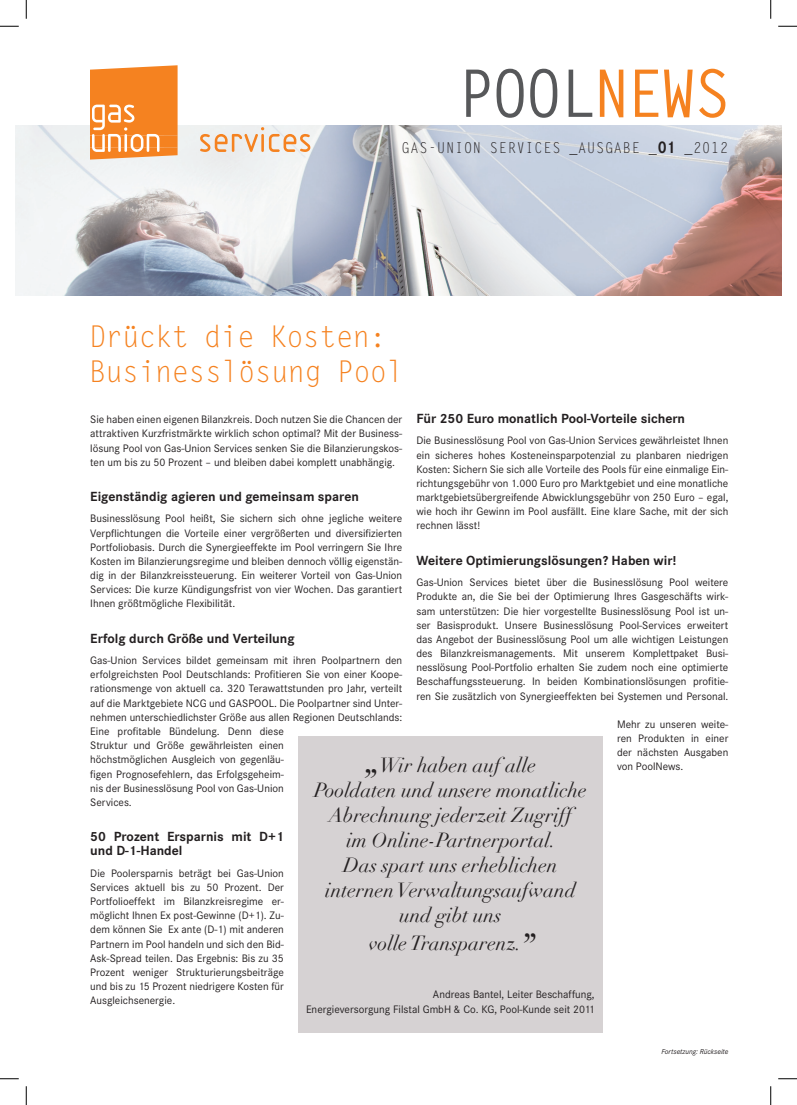
<style>
.page{position:relative;width:797px;height:1105px;background:#fff}
.page>*{position:absolute;margin:0;border:0;box-sizing:border-box;transform-origin:0 0}
.t1{font:700 65.62px "Letter Gothic";letter-spacing:-.05em;color:#57585a;scale:.93 1}
.t2{font:30px/35.4px "Letter Gothic";letter-spacing:-.025em;color:#f58220;scale:.96 1}
.t3{font:italic 20px/25px "Didot";color:#231f20;text-align:center}
.t4{font:15px "Letter Gothic";letter-spacing:.06em;color:#231f20;scale:.9 1}
.t5{font:700 13.75px/14.1px "Corporate S";color:#231f20}
.t6{font:11.25px/14.1px "Corporate S";color:#231f20;text-align:justify}
.t7{font:italic 7.5px "Corporate S";color:#231f20}
.s1{color:#f58220}
.s2{font-family:"Corporate S";font-weight:700;font-size:17.5px}
.s3{font-size:37.5px}
</style>
<div class="page">
<img style="left:16px;top:125px;width:765px;height:171px">
<svg style="left:90px;top:65px;width:87px;height:95px;background:#f69542"></svg>
<svg style="left:200px;top:127px;width:110px;height:25px"></svg>
<div style="left:298px;top:736px;width:305px;height:297px;background:#d6d2d3"></div>
<svg style="left:0;top:25px;width:19px;height:2px"></svg>
<svg style="left:778px;top:25px;width:19px;height:2px"></svg>
<svg style="left:0;top:1078px;width:19px;height:1px"></svg>
<svg style="left:778px;top:1078px;width:19px;height:1px"></svg>
<svg style="left:25px;top:0;width:2px;height:19px"></svg>
<svg style="left:25px;top:1086px;width:2px;height:19px"></svg>
<svg style="left:770px;top:0;width:1px;height:19px"></svg>
<svg style="left:770px;top:1086px;width:1px;height:19px"></svg>
<h1 class="t1" style="left:458px;top:54px;width:295px">POOL<span class="s1">NEWS</span></h1>
<h3 class="t4" style="left:401px;top:139px;width:364px">GAS-UNION SERVICES _AUSGABE _<span class="s2">01</span> _2012</h3>
<h2 class="t2" style="left:89px;top:319px;width:329px">Drückt die Kosten:<br>Businesslösung Pool</h2>
<p class="t5" style="left:416px;top:412px;width:270px">Für 250 Euro monatlich Pool-Vorteile sichern</p>
<p class="t6" style="left:416px;top:434px;width:313px">Die Businesslösung Pool von Gas-Union Services gewährleistet Ihnen ein sicheres hohes Kosteneinsparpotenzial zu planbaren niedrigen Kosten: Sichern Sie sich alle Vorteile des Pools für eine einmalige Ein&shy;richtungsgebühr von 1.000 Euro pro Marktgebiet und eine monatliche marktgebietsübergreifende Abwicklungsgebühr von 250 Euro – egal, wie hoch ihr Gewinn im Pool ausfällt. Eine klare Sache, mit der sich rechnen lässt!</p>
<p class="t5" style="left:416px;top:553px;width:261px">Weitere Optimierungslösungen? Haben wir!</p>
<p class="t6" style="left:416px;top:575px;width:313px">Gas-Union Services bietet über die Businesslösung Pool weitere Produkte an, die Sie bei der Optimierung Ihres Gasgeschäfts wirk&shy;sam unterstützen: Die hier vorgestellte Businesslösung Pool ist un&shy;ser Basisprodukt. Unsere Businesslösung Pool-Services erweitert das Angebot der Businesslösung Pool um alle wichtigen Leistungen des Bilanzkreismanagements. Mit unserem Komplettpaket Busi&shy;nesslösung Pool-Portfolio erhalten Sie zudem noch eine optimierte Beschaffungssteuerung. In beiden Kombinationslösungen profitie&shy;ren Sie zusätzlich von Synergieeffekten bei Systemen und Personal.</p>
<p class="t6" style="left:617px;top:717px;width:113px">Mehr zu unseren weite&shy;ren Produkten in einer der nächsten Ausgaben von PoolNews.</p>
<p class="t6" style="left:90px;top:412px;width:313px">Sie haben einen eigenen Bilanzkreis. Doch nutzen Sie die Chancen der attraktiven Kurzfristmärkte wirklich schon optimal? Mit der Business&shy;lösung Pool von Gas-Union Services senken Sie die Bilanzierungskos&shy;ten um bis zu 50 Prozent – und bleiben dabei komplett unabhängig.</p>
<p class="t5" style="left:90px;top:490px;width:270px">Eigenständig agieren und gemeinsam sparen</p>
<p class="t6" style="left:90px;top:512px;width:313px">Businesslösung Pool heißt, Sie sichern sich ohne jegliche weitere Verpflichtungen die Vorteile einer vergrößerten und diversifizierten Portfoliobasis. Durch die Synergieeffekte im Pool verringern Sie Ihre Kosten im Bilanzierungsregime und bleiben dennoch völlig eigenstän&shy;dig in der Bilanzkreissteuerung. Ein weiterer Vorteil von Gas-Union Services: Die kurze Kündigungsfrist von vier Wochen. Das garantiert Ihnen größtmögliche Flexibilität.</p>
<p class="t5" style="left:90px;top:631px;width:206px">Erfolg durch Größe und Verteilung</p>
<p class="t6" style="left:90px;top:653px;width:313px;text-align:left">Gas-Union Services bildet gemeinsam mit ihren Poolpartnern den erfolgreichsten Pool Deutschlands: Profitieren Sie von einer Koope&shy;rationsmenge von aktuell ca. 320 Terawattstunden pro Jahr, verteilt auf die Marktgebiete NCG und GASPOOL. Die Poolpartner sind Unter&shy;nehmen unterschiedlichster Größe aus allen Regionen Deutschlands:<br>Eine profitable Bündelung. Denn diese<br>Struktur und Größe gewährleisten einen<br>höchstmöglichen Ausgleich von gegenläu-<br>figen Prognosefehlern, das Erfolgsgeheim-<br>nis der Businesslösung Pool von Gas-Union<br>Services.</p>
<p class="t5" style="left:90px;top:830px;width:195px">50 Prozent Ersparnis mit D+1 und D-1-Handel</p>
<p class="t6" style="left:90px;top:866px;width:195px">Die Poolersparnis beträgt bei Gas-Union Services aktuell bis zu 50 Prozent. Der Portfolioeffekt im Bilanzkreisregime er&shy;möglicht Ihnen Ex post-Gewinne (D+1). Zu&shy;dem können Sie Ex ante (D-1) mit anderen Partnern im Pool handeln und sich den Bid-Ask-Spread teilen. Das Ergebnis: Bis zu 35<br>Prozent weniger Strukturierungsbeiträge und bis zu 15 Prozent niedrigere Kosten für Ausgleichsenergie.</p>
<h3 class="t3" style="left:314px;top:752px;width:274px"><span class="s3">„</span>Wir haben auf alle<br>Pooldaten und unsere monatliche<br>Abrechnung jederzeit Zugriff<br>im Online-Partnerportal.<br>Das spart uns erheblichen internen Verwaltungsaufwand und gibt uns</h3>
<h3 class="t3" style="left:369px;top:930px;width:167px">volle Transparenz.<span class="s3">”</span></h3>
<p class="t6" style="left:306px;top:988px;width:290px;text-align:right">Andreas Bantel, Leiter Beschaffung,<br>Energieversorgung Filstal GmbH &amp; Co. KG, Pool-Kunde seit 2011</p>
<p class="t7" style="left:661px;top:1047px;width:68px">Fortsetzung: Rückseite</p>
</div>
